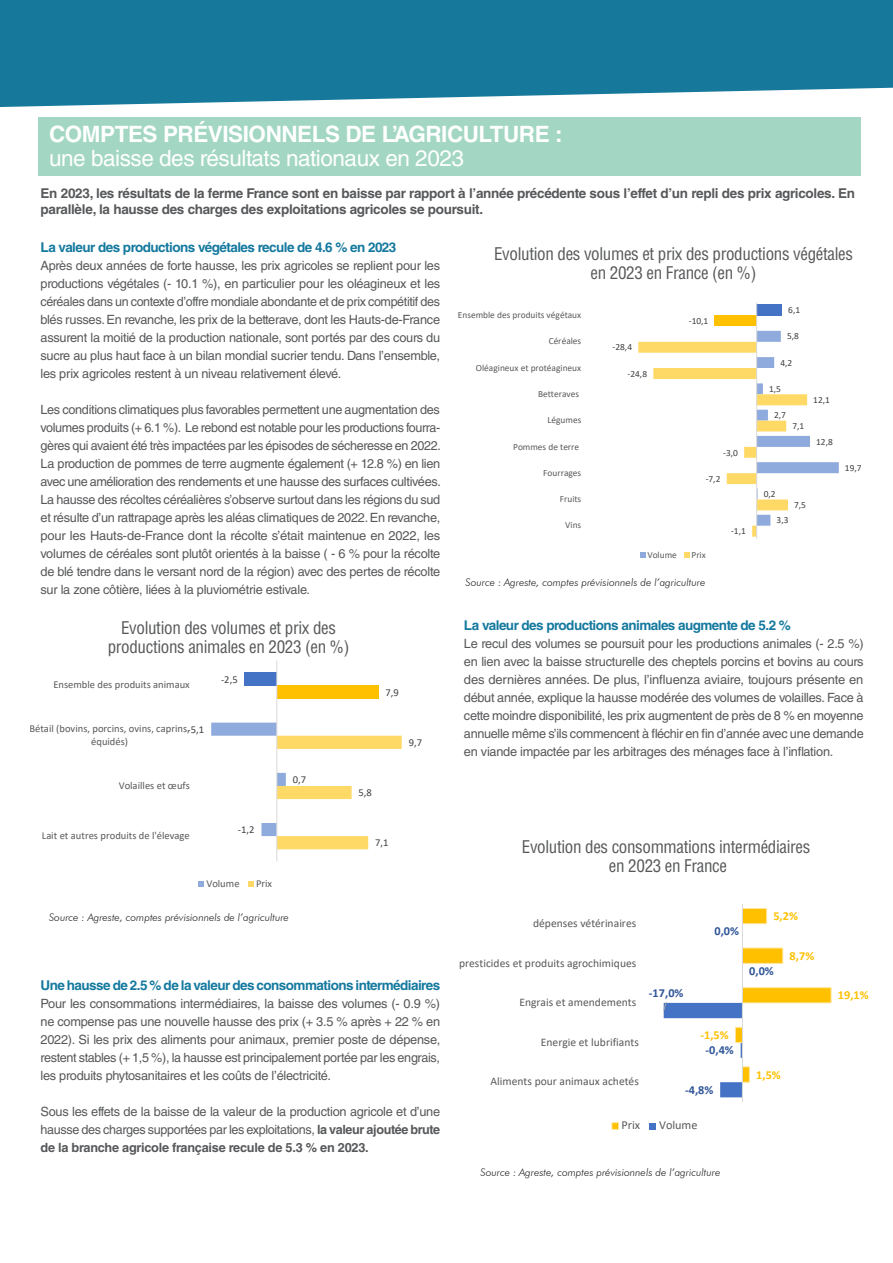
<style>
.page{position:relative;width:893px;height:1263px;background:#fff}
.page>*{position:absolute;margin:0;border:0;box-sizing:border-box;transform-origin:0 0}
.PUCE{font:700 22.5px/24px "Helvetica LT Std";letter-spacing:-.02em;color:#fff}
.PUCE-2{font:condensed 17.1px/19.2px "Helvetica LT Std";letter-spacing:-.02em;color:#57585a;text-align:center}
.PUCE-3{font:700 13.5px/16.2px "Helvetica LT Std";letter-spacing:-.02em;color:#57585a}
.PUCE-4{font:700 13.5px "Helvetica LT Std";letter-spacing:-.04em;color:#14799e}
.PUCE-5{font:12.75px/18px "Helvetica LT Std";letter-spacing:-.02em;color:#57585a;text-align:justify}
.t1{font:700 12.3px "Calibri";color:#2f5597}
.t2{font:700 12.3px "Calibri";color:#ffc000}
.t3{font:12.3px "Calibri";color:#595959}
.t4{font:11.55px "Calibri";color:#595959}
.PUCE-6{font:italic 300 10.5px "Futura BT";color:#231f20}
.t5{font:10.5px/12.9px "Calibri";color:#595959;text-align:center}
.t6{font:10.5px "Calibri";color:#404040}
.t7{font:9.45px "Calibri";color:#595959}
.t8{font:9.45px "Calibri";color:#404040}
.s1{font-weight:400}
.s2{font-weight:700}
</style>
<div class="page">
<div style="left:38px;top:117px;width:823px;height:58px;background:#a3d7c4"></div>
<svg style="left:0;top:0;width:893px;height:107px;fill:#16799b"></svg>
<div style="left:757px;top:304px;width:25px;height:11px;background:#4472c4"></div>
<div style="left:715px;top:315px;width:42px;height:11px;background:#ffc000"></div>
<svg style="left:638px;top:331px;width:201px;height:206px"></svg>
<hr style="left:756px;top:302px;width:1px;height:237px;background:#d9d9d9">
<svg style="left:640px;top:552px;width:5px;height:6px"></svg>
<svg style="left:684px;top:552px;width:5px;height:6px"></svg>
<div style="left:245px;top:672px;width:32px;height:13px;background:#4472c4"></div>
<div style="left:277px;top:685px;width:102px;height:14px;background:#ffc000"></div>
<svg style="left:211px;top:723px;width:191px;height:126px"></svg>
<hr style="left:276px;top:660px;width:1px;height:201px;background:#d9d9d9">
<svg style="left:198px;top:881px;width:6px;height:6px"></svg>
<svg style="left:248px;top:881px;width:6px;height:6px"></svg>
<hr style="left:742px;top:904px;width:1px;height:198px;background:#d9d9d9">
<svg style="left:663px;top:908px;width:169px;height:189px"></svg>
<div style="left:611px;top:1122px;width:8px;height:8px;background:#ffc000;border:1px solid #ffe699"></div>
<div style="left:649px;top:1123px;width:7px;height:6px;background:#4472c4"></div>
<p class="PUCE" style="left:49px;top:122px;width:515px">COMPTES PRÉVISIONNELS DE L’AGRICULTURE : <span class="s1">une baisse des résultats nationaux en 2023</span></p>
<p class="PUCE-3" style="left:40px;top:185px;width:816px">En 2023, les résultats de la ferme France sont en baisse par rapport à l’année précédente sous l’effet d’un repli des prix agricoles. En parallèle, la hausse des charges des exploitations agricoles se poursuit.</p>
<p class="PUCE-4" style="left:40px;top:239px;width:357px">La valeur des productions végétales recule de 4.6 % en 2023</p>
<p class="PUCE-5" style="left:40px;top:256px;width:401px">Après deux années de forte hausse, les prix agricoles se replient pour les productions végétales (- 10.1 %), en particulier pour les oléagineux et les céréales dans un contexte d’offre mondiale abondante et de prix compétitif des blés russes. En revanche, les prix de la betterave, dont les Hauts-de-France assurent la moitié de la production nationale, sont portés par des cours du sucre au plus haut face à un bilan mondial sucrier tendu. Dans l’ensemble, les prix agricoles restent à un niveau relativement élevé.</p>
<p class="PUCE-5" style="left:40px;top:400px;width:402px">Les conditions climatiques plus favorables permettent une augmentation des volumes produits (+ 6.1 %). Le rebond est notable pour les productions fourra&shy;gères qui avaient été très impactées par les épisodes de sécheresse en 2022.<br>La production de pommes de terre augmente également (+ 12.8 %) en lien avec une amélioration des rendements et une hausse des surfaces cultivées.<br>La hausse des récoltes céréalières s’observe surtout dans les régions du sud et résulte d’un rattrapage après les aléas climatiques de 2022. En revanche, pour les Hauts-de-France dont la récolte s’était maintenue en 2022, les volumes de céréales sont plutôt orientés à la baisse ( - 6 % pour la récolte de blé tendre dans le versant nord de la région) avec des pertes de récolte sur la zone côtière, liées à la pluviométrie estivale.</p>
<p class="PUCE-2" style="left:108px;top:618px;width:243px">Evolution des volumes et prix des productions animales en 2023 (en %)</p>
<p class="t6" style="left:221px;top:672px;width:18px">-2,5</p>
<p class="t5" style="left:53px;top:678px;width:138px">Ensemble des produits animaux</p>
<p class="t5" style="left:29px;top:722px;width:162px">Bétail (bovins, porcins, ovins, caprins, équidés)</p>
<p class="t5" style="left:119px;top:779px;width:73px">Volailles et œufs</p>
<p class="t6" style="left:188px;top:722px;width:18px">-5,1</p>
<p class="t6" style="left:293px;top:772px;width:15px">0,7</p>
<p class="t6" style="left:358px;top:785px;width:15px">5,8</p>
<p class="t6" style="left:386px;top:685px;width:15px">7,9</p>
<p class="t6" style="left:409px;top:735px;width:15px">9,7</p>
<p class="t5" style="left:42px;top:829px;width:149px">Lait et autres produits de l'élevage</p>
<p class="t6" style="left:238px;top:822px;width:18px">-1,2</p>
<p class="t6" style="left:375px;top:835px;width:15px">7,1</p>
<p class="t5" style="left:206px;top:877px;width:35px">Volume</p>
<p class="t5" style="left:256px;top:877px;width:18px">Prix</p>
<p class="PUCE-6" style="left:49px;top:910px;width:241px">Source : Agreste, comptes prévisionnels de l’agriculture</p>
<p class="PUCE-4" style="left:40px;top:977px;width:401px">Une hausse de 2.5 % de la valeur des consommations intermédiaires</p>
<p class="PUCE-5" style="left:40px;top:994px;width:401px">Pour les consommations intermédiaires, la baisse des volumes (- 0.9 %) ne compense pas une nouvelle hausse des prix (+ 3.5 % après + 22 % en 2022). Si les prix des aliments pour animaux, premier poste de dépense, restent stables (+ 1,5 %), la hausse est principalement portée par les engrais, les produits phytosanitaires et les coûts de l’électricité.</p>
<p class="PUCE-5" style="left:40px;top:1102px;width:401px">Sous les effets de la baisse de la valeur de la production agricole et d’une hausse des charges supportées par les exploitations, <span class="s2">la valeur ajoutée brute de la branche agricole française recule de 5.3 % en 2023.</span></p>
<p class="PUCE-2" style="left:494px;top:244px;width:360px">Evolution des volumes et prix des productions végétales en 2023 en France (en %)</p>
<p class="t7" style="left:458px;top:308px;width:125px">Ensemble des produits végétaux</p>
<p class="t7" style="left:549px;top:335px;width:34px">Céréales</p>
<p class="t7" style="left:476px;top:361px;width:107px">Oléagineux et protéagineux</p>
<p class="t7" style="left:538px;top:387px;width:43px">Betteraves</p>
<p class="t7" style="left:547px;top:414px;width:35px">Légumes</p>
<p class="t7" style="left:513px;top:440px;width:68px">Pommes de terre</p>
<p class="t7" style="left:543px;top:466px;width:39px">Fourrages</p>
<p class="t7" style="left:560px;top:492px;width:23px">Fruits</p>
<p class="t7" style="left:565px;top:519px;width:18px">Vins</p>
<p class="t8" style="left:613px;top:341px;width:21px">-28,4</p>
<p class="t8" style="left:628px;top:367px;width:21px">-24,8</p>
<p class="t8" style="left:689px;top:314px;width:21px">-10,1</p>
<p class="t8" style="left:723px;top:446px;width:16px">-3,0</p>
<p class="t8" style="left:706px;top:472px;width:16px">-7,2</p>
<p class="t8" style="left:731px;top:525px;width:16px">-1,1</p>
<p class="t7" style="left:647px;top:548px;width:31px">Volume</p>
<p class="t7" style="left:691px;top:548px;width:16px">Prix</p>
<p class="PUCE-6" style="left:465px;top:576px;width:241px">Source : Agreste, comptes prévisionnels de l’agriculture</p>
<p class="t8" style="left:788px;top:303px;width:13px">6,1</p>
<p class="t8" style="left:787px;top:330px;width:13px">5,8</p>
<p class="t8" style="left:780px;top:356px;width:13px">4,2</p>
<p class="t8" style="left:769px;top:382px;width:13px">1,5</p>
<p class="t8" style="left:774px;top:409px;width:13px">2,7</p>
<p class="t8" style="left:792px;top:420px;width:13px">7,1</p>
<p class="t8" style="left:813px;top:393px;width:18px">12,1</p>
<p class="t8" style="left:816px;top:435px;width:18px">12,8</p>
<p class="t8" style="left:764px;top:487px;width:13px">0,2</p>
<p class="t8" style="left:794px;top:498px;width:13px">7,5</p>
<p class="t8" style="left:777px;top:514px;width:13px">3,3</p>
<p class="t8" style="left:845px;top:461px;width:18px">19,7</p>
<p class="PUCE-4" style="left:464px;top:617px;width:328px">La valeur des productions animales augmente de 5.2 %</p>
<p class="PUCE-5" style="left:464px;top:634px;width:401px">Le recul des volumes se poursuit pour les productions animales (- 2.5 %) en lien avec la baisse structurelle des cheptels porcins et bovins au cours des dernières années. De plus, l’influenza aviaire, toujours présente en début année, explique la hausse modérée des volumes de volailles. Face à cette moindre disponibilité, les prix augmentent de près de 8 % en moyenne annuelle même s’ils commencent à fléchir en fin d’année avec une demande en viande impactée par les arbitrages des ménages face à l’inflation.</p>
<p class="PUCE-2" style="left:522px;top:837px;width:290px">Evolution des consommations intermédiaires en 2023 en France</p>
<p class="t4" style="left:533px;top:915px;width:105px">dépenses vétérinaires</p>
<p class="t4" style="left:459px;top:955px;width:179px">presticides et produits agrochimiques</p>
<p class="t4" style="left:519px;top:994px;width:118px">Engrais et amendements</p>
<p class="t4" style="left:541px;top:1034px;width:100px">Energie et lubrifiants</p>
<p class="t4" style="left:490px;top:1073px;width:150px">Aliments pour animaux achetés</p>
<p class="t1" style="left:714px;top:923px;width:26px">0,0%</p>
<p class="t1" style="left:649px;top:984px;width:36px">-17,0%</p>
<p class="t2" style="left:700px;top:1026px;width:30px">-1,5%</p>
<p class="t1" style="left:705px;top:1041px;width:30px">-0,4%</p>
<p class="t1" style="left:685px;top:1081px;width:30px">-4,8%</p>
<p class="t3" style="left:621px;top:1117px;width:20px">Prix</p>
<p class="t3" style="left:659px;top:1117px;width:40px">Volume</p>
<p class="t2" style="left:773px;top:907px;width:26px">5,2%</p>
<p class="t1" style="left:749px;top:962px;width:26px">0,0%</p>
<p class="t2" style="left:790px;top:947px;width:26px">8,7%</p>
<p class="t2" style="left:756px;top:1066px;width:26px">1,5%</p>
<p class="PUCE-6" style="left:480px;top:1165px;width:241px">Source : Agreste, comptes prévisionnels de l’agriculture</p>
<p class="t2" style="left:838px;top:987px;width:32px">19,1%</p>
</div>
